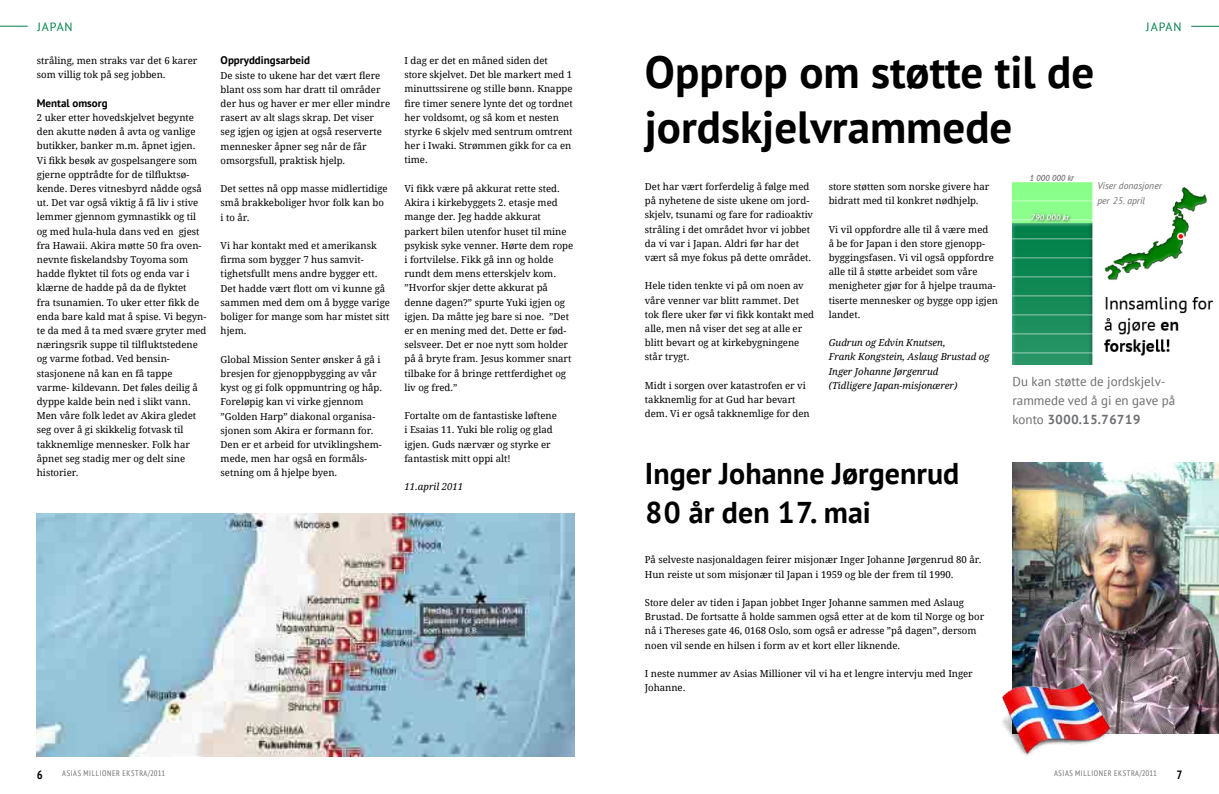
<style>
.page{position:relative;width:1219px;height:794px;background:#fff}
.page>*{position:absolute;margin:0;border:0;box-sizing:border-box;transform-origin:0 0}
.t1{font:700 45px/55px "PT Sans";color:#000}
.t2{font:700 30px/39px "PT Sans";color:#000}
.t3{font:13px/19px "PT Sans";color:#6d6e71}
.t4{font:12px "PT Sans";letter-spacing:.08em;color:#008149}
.t5{font:700 condensed 12px "PT Sans";color:#000}
.t6{font:700 11px "PT Sans";color:#000}
.t7{font:9.6px/14.2px "Droid Serif";color:#000}
.t8{font:italic 9.6px/14.2px "Droid Serif";color:#000}
.t9{font:italic 9.6px/14.2px "PT Sans";color:#6d6e71}
.t10{font:condensed 8px "PT Sans";letter-spacing:.08em;color:#6d6e71}
.s1{font-weight:700}
</style>
<div class="page">
<img style="left:1012px;top:462px;width:207px;height:271px">
<img style="left:37px;top:513px;width:537px;height:244px">
<img style="left:1002px;top:683px;width:109px;height:73px">
<img style="left:1012px;top:174px;width:201px;height:190px">
<svg style="left:0;top:26px;width:28px;height:1px"></svg>
<svg style="left:1191px;top:26px;width:28px;height:1px"></svg>
<p class="t4" style="left:37px;top:19px;width:37px">japan</p>
<p class="t4" style="left:1146px;top:19px;width:37px">japan</p>
<h1 class="t1" style="left:645px;top:44px;width:451px">Opprop om støtte til de jordskjelvrammede</h1>
<p class="t7" style="left:404px;top:54px;width:170px">I dag er det en måned siden det store skjelvet. Det ble markert med 1 minuttssirene og stille bønn. Knappe fire timer senere lynte det og tordnet her voldsomt, og så kom et nesten styrke 6 skjelv med sentrum omtrent her i Iwaki. Strømmen gikk for ca en time.</p>
<p class="t7" style="left:404px;top:181px;width:170px">Vi fikk være på akkurat rette sted.<br>Akira i kirkebyggets 2. etasje med mange der. Jeg hadde akkurat parkert bilen utenfor huset til mine psykisk syke venner. Hørte dem rope i fortvilelse. Fikk gå inn og holde rundt dem mens etterskjelv kom. ”Hvorfor skjer dette akkurat på denne dagen?” spurte Yuki igjen og igjen. Da måtte jeg bare si noe. ”Det er en mening med det. Dette er fød&shy;selsveer. Det er noe nytt som holder på å bryte fram. Jesus kommer snart tilbake for å bringe rettferdighet og liv og fred.”</p>
<p class="t7" style="left:404px;top:409px;width:154px">Fortalte om de fantastiske løftene i Esaias 11. Yuki ble rolig og glad igjen. Guds nærvær og styrke er fantastisk mitt oppi alt!</p>
<p class="t8" style="left:404px;top:480px;width:60px">11.april 2011</p>
<p class="t7" style="left:37px;top:54px;width:162px">stråling, men straks var det 6 karer som villig tok på seg jobben.</p>
<p class="t6" style="left:37px;top:96px;width:72px">Mental omsorg</p>
<p class="t7" style="left:37px;top:110px;width:171px">2 uker etter hovedskjelvet begynte den akutte nøden å avta og vanlige butikker, banker m.m. åpnet igjen.<br>Vi fikk besøk av gospelsangere som gjerne opptrådte for de tilfluktsø&shy;kende. Deres vitnesbyrd nådde også ut. Det var også viktig å få liv i stive lemmer gjennom gymnastikk og til og med hula-hula dans ved en gjest fra Hawaii. Akira møtte 50 fra oven&shy;nevnte fiskelandsby Toyoma som hadde flyktet til fots og enda var i klærne de hadde på da de flyktet<br>fra tsunamien. To uker etter fikk de enda bare kald mat å spise. Vi begyn&shy;te da med å ta med svære gryter med næringsrik suppe til tilfluktstedene og varme fotbad. Ved bensin&shy;stasjonene nå kan en få tappe varme- kildevann. Det føles deilig å dyppe kalde bein ned i slikt vann.<br>Men våre folk ledet av Akira gledet seg over å gi skikkelig fotvask til takknemlige mennesker. Folk har åpnet seg stadig mer og delt sine historier.</p>
<p class="t6" style="left:221px;top:53px;width:91px">Oppryddingsarbeid</p>
<p class="t7" style="left:221px;top:68px;width:171px">De siste to ukene har det vært flere blant oss som har dratt til områder der hus og haver er mer eller mindre rasert av alt slags skrap. Det viser seg igjen og igjen at også reserverte mennesker åpner seg når de får omsorgsfull, praktisk hjelp.</p>
<p class="t7" style="left:221px;top:182px;width:169px">Det settes nå opp masse midlertidige små brakkeboliger hvor folk kan bo i to år.</p>
<p class="t7" style="left:221px;top:239px;width:171px">Vi har kontakt med et amerikansk firma som bygger 7 hus samvit&shy;tighetsfullt mens andre bygger ett.<br>Det hadde vært flott om vi kunne gå sammen med dem om å bygge varige boliger for mange som har mistet sitt hjem.</p>
<p class="t7" style="left:221px;top:352px;width:163px">Global Mission Senter ønsker å gå i bresjen for gjenoppbygging av vår kyst og gi folk oppmuntring og håp.<br>Foreløpig kan vi virke gjennom ”Golden Harp” diakonal organisa&shy;sjonen som Akira er formann for.<br>Den er et arbeid for utviklingshem&shy;mede, men har også en formåls&shy;setning om å hjelpe byen.</p>
<p class="t7" style="left:645px;top:179px;width:170px">Det har vært forferdelig å følge med på nyhetene de siste ukene om jord&shy;skjelv, tsunami og fare for radioaktiv stråling i det området hvor vi jobbet da vi var i Japan. Aldri før har det vært så mye fokus på dette området.</p>
<p class="t7" style="left:645px;top:279px;width:171px">Hele tiden tenkte vi på om noen av våre venner var blitt rammet. Det tok flere uker før vi fikk kontakt med alle, men nå viser det seg at alle er blitt bevart og at kirkebygningene står trygt.</p>
<p class="t7" style="left:645px;top:378px;width:166px">Midt i sorgen over katastrofen er vi takknemlig for at Gud har bevart dem. Vi er også takknemlige for den</p>
<p class="t9" style="left:1097px;top:179px;width:66px">Viser donasjoner per 25. april</p>
<p class="t7" style="left:829px;top:179px;width:162px">store støtten som norske givere har bidratt med til konkret nødhjelp.</p>
<p class="t7" style="left:829px;top:222px;width:171px">Vi vil oppfordre alle til å være med<br>å be for Japan i den store gjenopp&shy;byggingsfasen. Vi vil også oppfordre alle til å støtte arbeidet som våre menigheter gjør for å hjelpe trauma&shy;tiserte mennesker og bygge opp igjen landet.</p>
<p class="t8" style="left:829px;top:336px;width:162px">Gudrun og Edvin Knutsen,<br>Frank Kongstein, Aslaug Brustad og<br>Inger Johanne Jørgenrud<br>(Tidligere Japan-misjonærer)</p>
<h3 class="t3" style="left:1012px;top:371px;width:164px">Du kan støtte de jordskjelv&shy;rammede ved å gi en gave på konto <span class="s1">3000.15.76719</span></h3>
<h2 class="t2" style="left:645px;top:453px;width:316px">Inger Johanne Jørgenrud<br>80 år den 17. mai</h2>
<p class="t7" style="left:645px;top:553px;width:338px">På selveste nasjonaldagen feirer misjonær Inger Johanne Jørgenrud 80 år.<br>Hun reiste ut som misjonær til Japan i 1959 og ble der frem til 1990.</p>
<p class="t7" style="left:645px;top:595px;width:341px">Store deler av tiden i Japan jobbet Inger Johanne sammen med Aslaug Brustad. De fortsatte å holde sammen også etter at de kom til Norge og bor nå i Thereses gate 46, 0168 Oslo, som også er adresse ”på dagen”, dersom noen vil sende en hilsen i form av et kort eller liknende.</p>
<p class="t7" style="left:645px;top:666px;width:329px">I neste nummer av Asias Millioner vil vi ha et lengre intervju med Inger<br>Johanne.</p>
<p class="t5" style="left:37px;top:766px;width:8px">6</p>
<p class="t10" style="left:62px;top:767px;width:104px">ASIAS MILLIONER EKSTRA/2011</p>
<p class="t10" style="left:1054px;top:767px;width:104px">ASIAS MILLIONER EKSTRA/2011</p>
<p class="t5" style="left:1177px;top:766px;width:8px">7</p>
</div>
